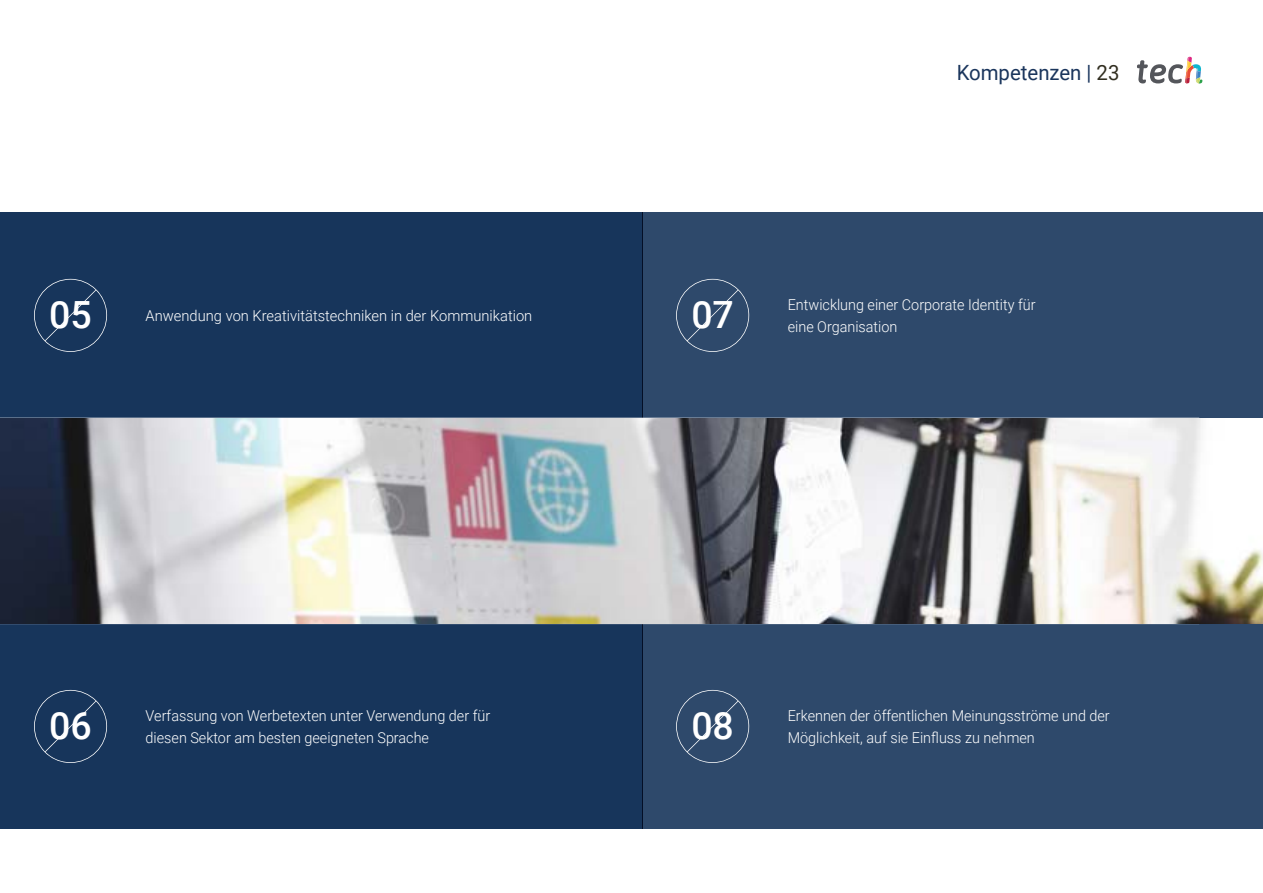
<style>
.page{position:relative;width:1263px;height:893px;background:#fff}
.page>*{position:absolute;margin:0;border:0;box-sizing:border-box;transform-origin:0 0}
.t1{font:500 37.5px "Roboto";color:#fff}
.t2{font:21px "Roboto";color:#1a355c}
.t3{font:300 15px/22.5px "Roboto";color:#fff;scale:.96 1}
.t4{font:300 15px "Roboto";color:#fff}
.s1{color:#312e20}
</style>
<div class="page">
<div style="left:0;top:213px;width:642px;height:616px;background:#17355b"></div>
<svg style="left:34px;top:279px;width:73px;height:73px"></svg>
<svg style="left:1137px;top:57px;width:65px;height:27px"></svg>
<div style="left:642px;top:213px;width:621px;height:616px;background:#2e496b"></div>
<svg style="left:34px;top:690px;width:73px;height:73px"></svg>
<svg style="left:676px;top:279px;width:73px;height:73px"></svg>
<svg style="left:676px;top:690px;width:73px;height:73px"></svg>
<img style="left:0;top:418px;width:1263px;height:206px">
<h2 class="t2" style="left:957px;top:57px;width:164px">Kompetenzen | <span class="s1">23</span></h2>
<h1 class="t1" style="left:49px;top:288px;width:44px">05</h1>
<p class="t4" style="left:146px;top:305px;width:388px">Anwendung von Kreativitätstechniken in der Kommunikation</p>
<h1 class="t1" style="left:691px;top:288px;width:44px">07</h1>
<p class="t3" style="left:788px;top:293px;width:260px">Entwicklung einer Corporate Identity für eine Organisation</p>
<h1 class="t1" style="left:49px;top:699px;width:44px">06</h1>
<p class="t3" style="left:146px;top:704px;width:360px">Verfassung von Werbetexten unter Verwendung der für diesen Sektor am besten geeigneten Sprache</p>
<h1 class="t1" style="left:691px;top:699px;width:44px">08</h1>
<p class="t3" style="left:788px;top:704px;width:337px">Erkennen der öffentlichen Meinungsströme und der</p>
<p class="t3" style="left:788px;top:726px;width:259px">Möglichkeit, auf sie Einfluss zu nehmen</p>
</div>
